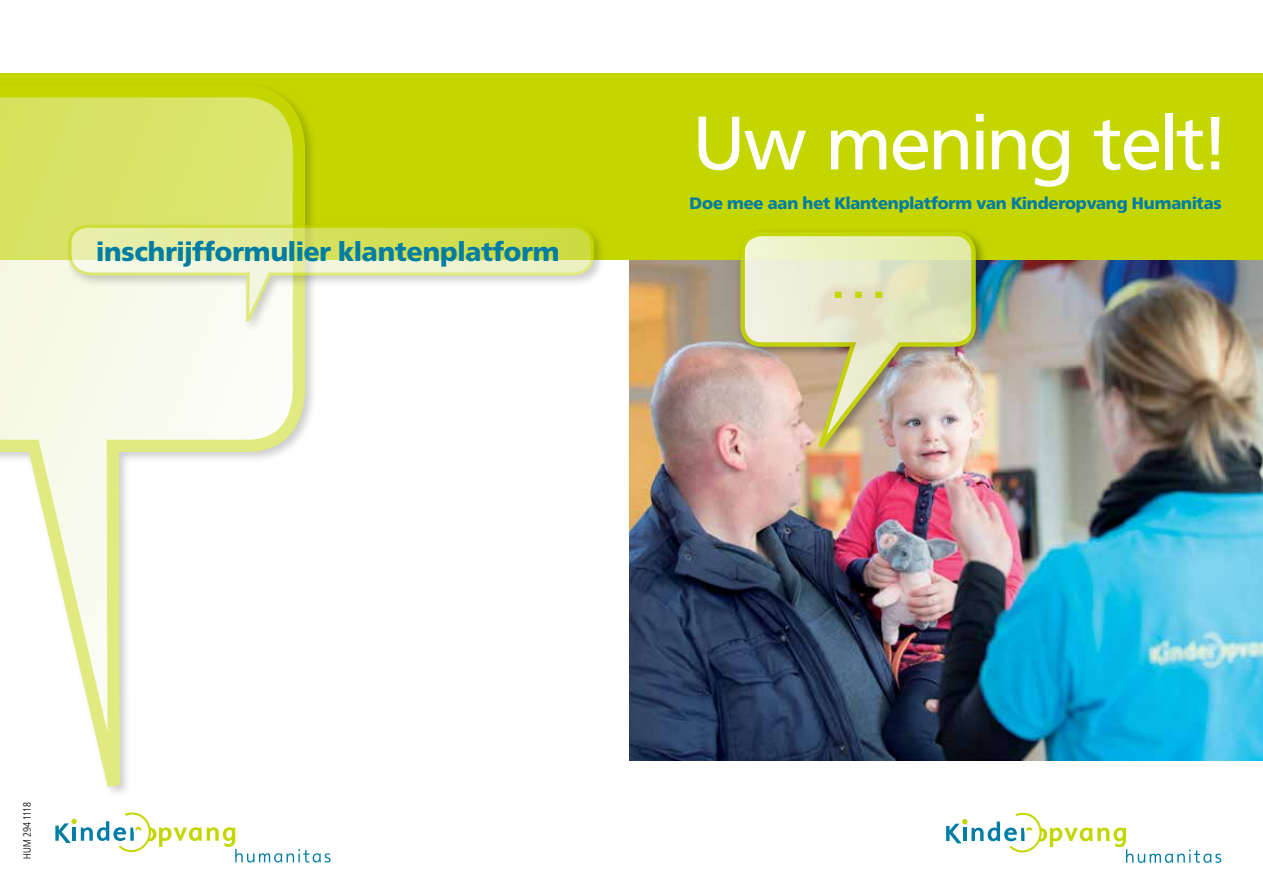
<style>
.page{position:relative;width:1263px;height:893px;background:#fff}
.page>*{position:absolute;margin:0;border:0;box-sizing:border-box;transform-origin:0 0}
.t1{font:75px "Frutiger BQ";color:#fff}
.t2{font:900 39px "Frutiger BQ";color:#c4d600}
.t3{font:900 26.25px "Frutiger BQ";color:#007da4}
.t4{font:900 16.5px "Frutiger BQ";letter-spacing:-.01em;color:#007da4}
.t5{font:300 10.5px "Frutiger Condensed BQ";color:#000}
</style>
<div class="page">
<img style="left:629px;top:260px;width:634px;height:501px">
<div style="left:0;top:74px;width:1263px;height:186px;background:#c4d600"></div>
<svg style="left:946px;top:813px;width:275px;height:50px"></svg>
<svg style="left:55px;top:812px;width:276px;height:50px"></svg>
<div style="left:736px;top:228px;width:252px;height:231px;background:#000;opacity:.4"></div>
<img style="left:738px;top:229px;width:240px;height:234px">
<svg style="left:0;top:90px;width:311px;height:703px"></svg>
<div style="left:64px;top:221px;width:542px;height:113px;background:#000;opacity:.4"></div>
<svg style="left:67px;top:223px;width:528px;height:112px"></svg>
<h3 class="t3" style="left:96px;top:236px;width:465px">inschrijfformulier klantenplatform</h3>
<h1 class="t1" style="left:694px;top:99px;width:530px">Uw mening telt!</h1>
<p class="t4" style="left:690px;top:193px;width:534px">Doe mee aan het Klantenplatform van Kinderopvang Humanitas</p>
<h2 class="t2" style="left:833px;top:261px;width:52px">. . .</h2>
<p class="t5" style="left:21px;top:859px;width:58px;rotate:-90deg">HUM 294 1118</p>
</div>
